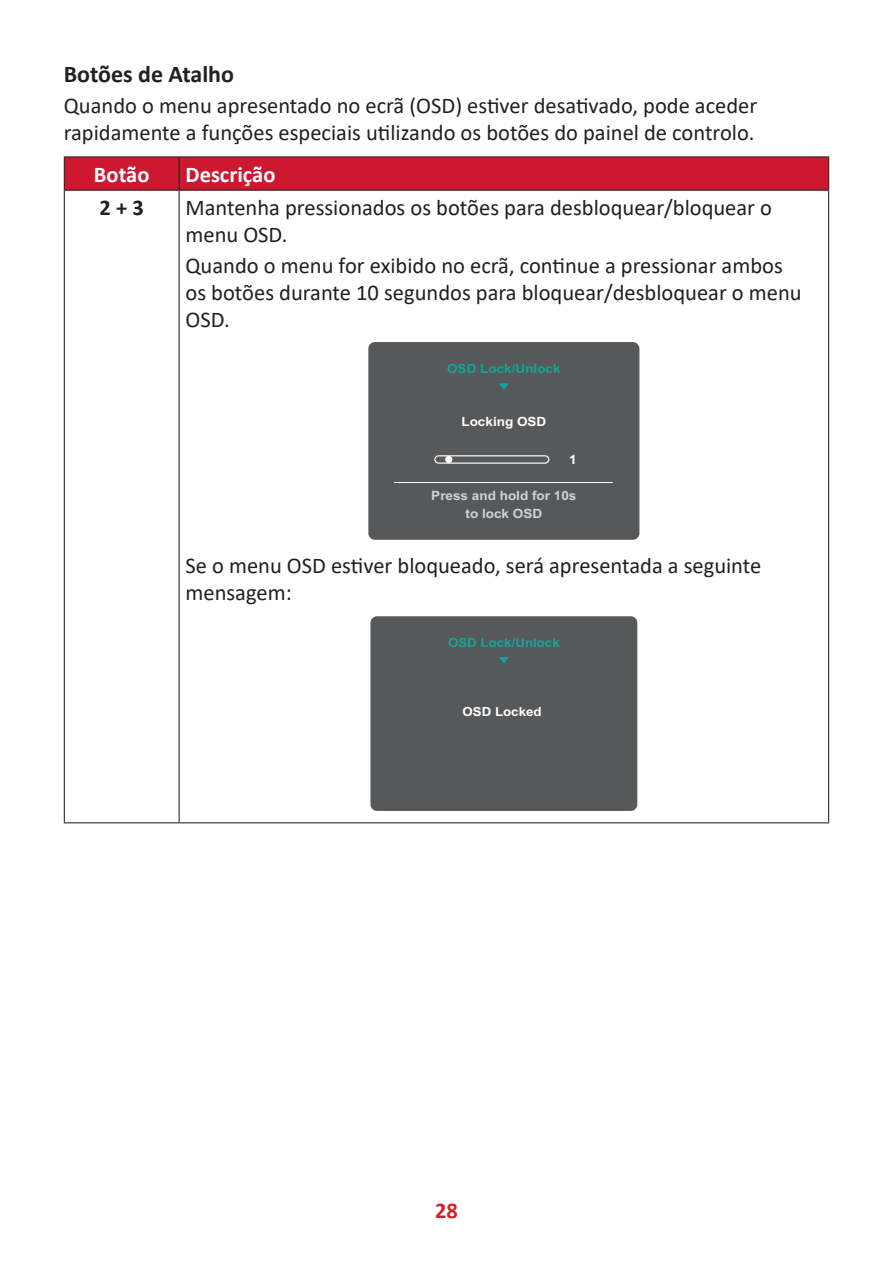
<style>
.page{position:relative;width:893px;height:1263px;background:#fff}
.page>*{position:absolute;margin:0;border:0;box-sizing:border-box;transform-origin:0 0}
.t1{font:700 24px "Calibri";color:#231f20}
.t2{font:22.5px/27px "Calibri";color:#231f20}
.t3{font:700 22.5px "Calibri";color:#fff}
.t4{font:700 22.5px "Calibri";color:#231f20}
.t5{font:700 22.5px "Calibri";color:#d1232a}
.t6{font:700 12.75px/17.5px "Arial";color:#d1d2d4;text-align:center;scale:1.06 1}
.t7{font:700 12.75px "Arial";color:#12a79d;scale:1.06 1}
.t8{font:700 12.75px "Arial";color:#fff;scale:1.06 1}
.t9{font:700 12.6px "Arial";color:#12a79d;scale:1.06 1}
.t10{font:700 12.6px "Arial";color:#fff;scale:1.06 1}
</style>
<div class="page">
<div style="left:65px;top:157px;width:763px;height:33px;background:#ce182f"></div>
<hr style="left:64px;top:156px;width:115px;height:1px;background:#231f20">
<hr style="left:64px;top:157px;width:1px;height:33px;background:#231f20">
<hr style="left:179px;top:156px;width:650px;height:1px;background:#231f20">
<hr style="left:179px;top:157px;width:1px;height:33px;background:#231f20">
<hr style="left:828px;top:157px;width:1px;height:33px;background:#231f20">
<hr style="left:64px;top:190px;width:115px;height:1px;background:#231f20">
<hr style="left:64px;top:191px;width:1px;height:631px;background:#231f20">
<hr style="left:179px;top:190px;width:650px;height:1px;background:#231f20">
<hr style="left:179px;top:191px;width:1px;height:631px;background:#231f20">
<hr style="left:828px;top:191px;width:1px;height:631px;background:#231f20">
<hr style="left:64px;top:822px;width:115px;height:1px;background:#231f20">
<hr style="left:179px;top:822px;width:650px;height:1px;background:#231f20">
<div style="left:368px;top:342px;width:271px;height:198px;background:#57585a;border-radius:7px"></div>
<hr style="left:395px;top:482px;width:218px;height:1px;background:#fff">
<div style="left:434px;top:455px;width:115px;height:9px;border:1px solid #fff;border-radius:4px"></div>
<div style="left:445px;top:456px;width:7px;height:7px;background:#fff;border-radius:50%"></div>
<svg style="left:499px;top:383px;width:10px;height:7px"></svg>
<div style="left:370px;top:616px;width:267px;height:195px;background:#57585a;border-radius:7px"></div>
<svg style="left:499px;top:657px;width:10px;height:6px"></svg>
<p class="t1" style="left:64px;top:57px;width:172px">Botões de Atalho</p>
<p class="t2" style="left:64px;top:91px;width:695px">Quando o menu apresentado no ecrã (OSD) estiver desativado, pode aceder rapidamente a funções especiais utilizando os botões do painel de controlo.</p>
<p class="t3" style="left:94px;top:158px;width:57px">Botão</p>
<p class="t3" style="left:185px;top:158px;width:91px">Descrição</p>
<p class="t4" style="left:100px;top:192px;width:46px">2 + 3</p>
<p class="t2" style="left:185px;top:193px;width:588px">Mantenha pressionados os botões para desbloquear/bloquear o menu OSD.</p>
<p class="t2" style="left:185px;top:252px;width:618px">Quando o menu for exibido no ecrã, continue a pressionar ambos os botões durante 10 segundos para bloquear/desbloquear o menu<br>OSD.</p>
<p class="t7" style="left:447px;top:359px;width:109px">OSD Lock/Unlock</p>
<p class="t8" style="left:461px;top:412px;width:82px">Locking OSD</p>
<p class="t8" style="left:569px;top:450px;width:9px">1</p>
<p class="t6" style="left:431px;top:487px;width:138px">Press and hold for 10s to lock OSD</p>
<p class="t2" style="left:185px;top:551px;width:577px">Se o menu OSD estiver bloqueado, será apresentada a seguinte mensagem:</p>
<p class="t9" style="left:448px;top:633px;width:107px">OSD Lock/Unlock</p>
<p class="t10" style="left:462px;top:703px;width:76px">OSD Locked</p>
<p class="t5" style="left:435px;top:1194px;width:24px">28</p>
</div>
